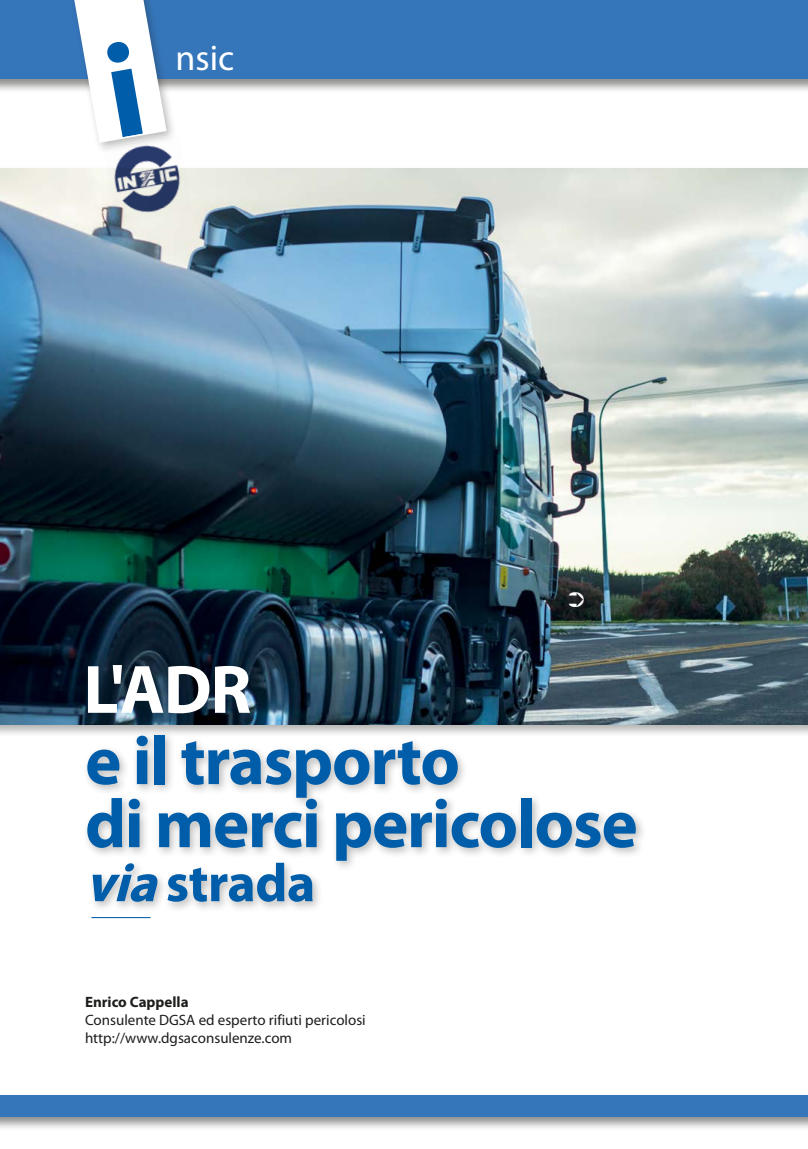
<style>
.page{position:relative;width:808px;height:1149px;background:#fff}
.page>*{position:absolute;margin:0;border:0;box-sizing:border-box;transform-origin:0 0}
.t1{font:700 69px/63px "Myriad Pro";letter-spacing:-.02em;color:#005da9}
.t2{font:700 69px "Myriad Pro";color:#fff}
.t3{font:700 54px "Myriad Pro";letter-spacing:-.01em;color:#005da9}
.t4{font:15px/18px "Myriad Pro";color:#1d1d1b}
.t5{font:700 15px "Myriad Pro";color:#1d1d1b}
.s1{font-style:italic}
</style>
<div class="page">
<img style="left:0;top:169px;width:808px;height:555px">
<div style="left:0;top:0;width:808px;height:93px;background:#1d1d1b;opacity:.5"></div>
<div style="left:0;top:0;width:808px;height:78px;background:#3576bb"></div>
<div style="left:0;top:1092px;width:808px;height:37px;background:#1d1d1b;opacity:.5"></div>
<div style="left:0;top:1094px;width:808px;height:21px;background:#3576bb"></div>
<div style="left:68px;top:0;width:110px;height:154px;background:#1d1d1b;opacity:.3"></div>
<hr style="left:91px;top:916px;width:60px;height:1px;background:#005da9">
<div style="left:82px;top:729px;width:565px;height:183px;background:#1d1d1b;opacity:.3"></div>
<svg style="left:71px;top:0;width:121px;height:223px"></svg>
<svg style="left:569px;top:592px;width:15px;height:15px"></svg>
<h1 class="t2" style="left:83px;top:650px;width:169px">L'ADR</h1>
<h1 class="t1" style="left:85px;top:730px;width:554px">e il trasporto<br>di merci pericolose</h1>
<h2 class="t3" style="left:85px;top:852px;width:232px"><span class="s1">via</span>strada</h2>
<p class="t5" style="left:85px;top:992px;width:105px">Enrico Cappella</p>
<p class="t4" style="left:85px;top:1010px;width:282px">Consulente DGSA ed esperto rifiuti pericolosi http://www.dgsaconsulenze.com</p>
</div>
